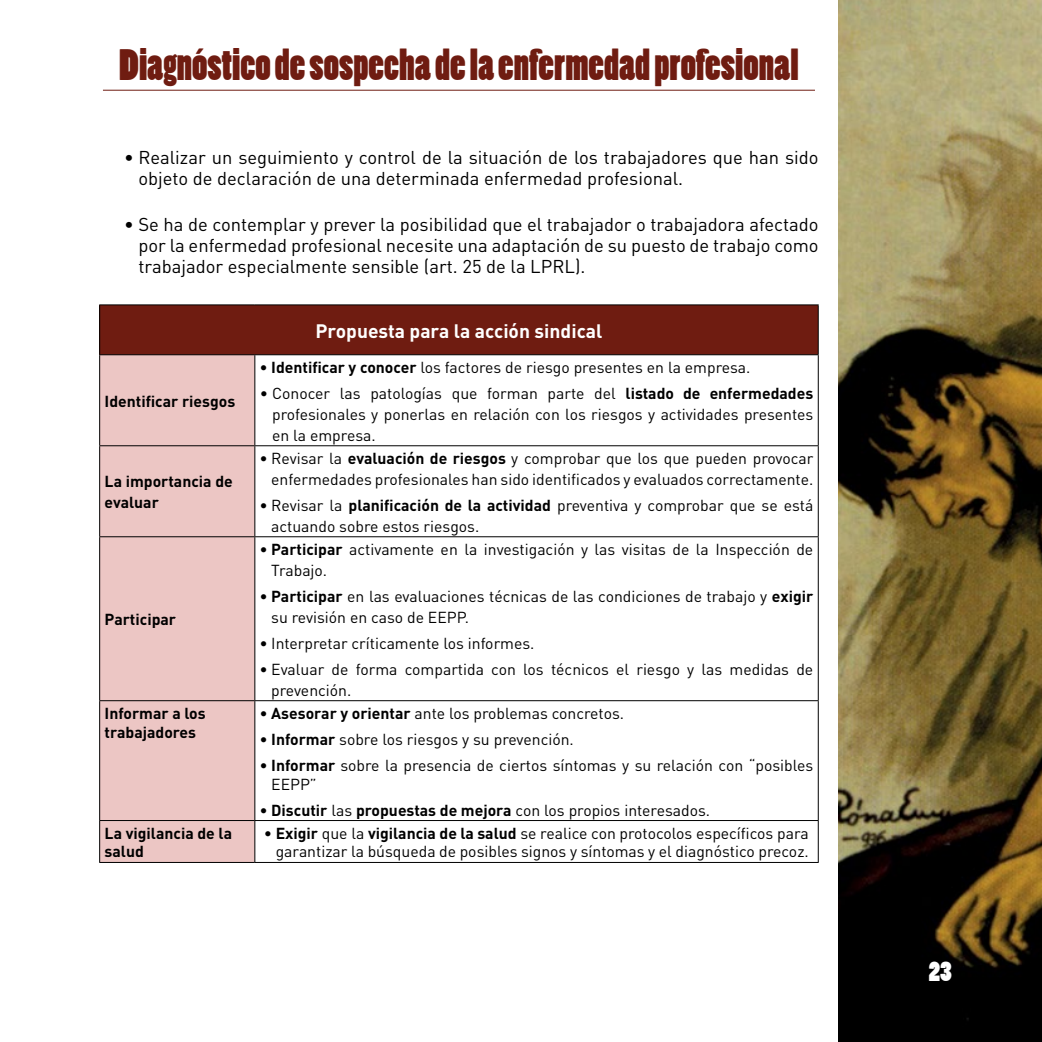
<style>
.page{position:relative;width:1042px;height:1042px;background:#fff}
.page>*{position:absolute;margin:0;border:0;box-sizing:border-box;transform-origin:0 0}
.t1{font:41.12px "Poplar Std";color:#6f1c11}
.t2{font:26.25px "Poplar Std";color:#fff}
.t3{font:700 19.25px "DIN";color:#fff}
.t4{font:18.38px/21px "DIN";color:#000}
.t5{font:15.75px/21px "DIN";color:#000}
.t6{font:700 15.75px/18.9px "DIN";color:#000}
.s1{font-weight:700}
</style>
<div class="page">
<img style="left:838px;top:0;width:204px;height:1042px">
<hr style="left:103px;top:90px;width:712px;height:1px;background:#6f1c11">
<div style="left:100px;top:305px;width:718px;height:50px;background:#6f1c11"></div>
<div style="left:100px;top:355px;width:154px;height:507px;background:#ecc6c4"></div>
<svg style="left:255px;top:355px;width:563px;height:507px"></svg>
<hr style="left:99px;top:304px;width:156px;height:1px;background:#000">
<hr style="left:99px;top:305px;width:1px;height:49px;background:#000">
<hr style="left:255px;top:304px;width:564px;height:1px;background:#000">
<hr style="left:818px;top:305px;width:1px;height:49px;background:#000">
<hr style="left:99px;top:354px;width:156px;height:1px;background:#000">
<hr style="left:99px;top:355px;width:1px;height:90px;background:#000">
<hr style="left:255px;top:354px;width:564px;height:1px;background:#000">
<hr style="left:254px;top:355px;width:1px;height:90px;background:#000">
<hr style="left:818px;top:355px;width:1px;height:90px;background:#000">
<hr style="left:99px;top:445px;width:156px;height:1px;background:#000">
<hr style="left:99px;top:446px;width:1px;height:90px;background:#000">
<hr style="left:255px;top:445px;width:564px;height:1px;background:#000">
<hr style="left:254px;top:446px;width:1px;height:90px;background:#000">
<hr style="left:818px;top:446px;width:1px;height:90px;background:#000">
<hr style="left:99px;top:536px;width:156px;height:1px;background:#000">
<hr style="left:99px;top:537px;width:1px;height:163px;background:#000">
<hr style="left:255px;top:536px;width:564px;height:1px;background:#000">
<hr style="left:254px;top:537px;width:1px;height:163px;background:#000">
<hr style="left:818px;top:537px;width:1px;height:163px;background:#000">
<hr style="left:99px;top:700px;width:156px;height:1px;background:#000">
<hr style="left:99px;top:701px;width:1px;height:119px;background:#000">
<hr style="left:255px;top:700px;width:564px;height:1px;background:#000">
<hr style="left:254px;top:701px;width:1px;height:119px;background:#000">
<hr style="left:818px;top:701px;width:1px;height:119px;background:#000">
<hr style="left:99px;top:820px;width:156px;height:1px;background:#000">
<hr style="left:99px;top:821px;width:1px;height:41px;background:#000">
<hr style="left:255px;top:820px;width:564px;height:1px;background:#000">
<hr style="left:254px;top:821px;width:1px;height:41px;background:#000">
<hr style="left:818px;top:821px;width:1px;height:41px;background:#000">
<hr style="left:99px;top:862px;width:156px;height:1px;background:#000">
<hr style="left:255px;top:862px;width:564px;height:1px;background:#000">
<h1 class="t1" style="left:119px;top:42px;width:681px">Diagnóstico de sospecha de la enfermedad profesional</h1>
<p class="t4" style="left:138px;top:146px;width:682px;text-indent:-14px">• Realizar un seguimiento y control de la situación de los trabajadores que han sido objeto de declaración de una determinada enfermedad profesional.</p>
<p class="t4" style="left:138px;top:213px;width:682px;text-align:justify;text-indent:-14px">• Se ha de contemplar y prever la posibilidad que el trabajador o trabajadora afectado por la enfermedad profesional necesite una adaptación de su puesto de trabajo como trabajador especialmente sensible (art. 25 de la LPRL).</p>
<p class="t6" style="left:105px;top:391px;width:132px">Identificar riesgos</p>
<p class="t6" style="left:105px;top:470px;width:130px;line-height:21px">La importancia de evaluar</p>
<p class="t6" style="left:105px;top:609px;width:73px">Participar</p>
<p class="t3" style="left:315px;top:318px;width:288px">Propuesta para la acción sindical</p>
<p class="t5" style="left:260px;top:356px;width:492px"><span class="s1">• Identificar y conocer</span> los factores de riesgo presentes en la empresa.</p>
<p class="t5" style="left:272px;top:382px;width:543px;text-align:justify;text-indent:-12px">• Conocer las patologías que forman parte del <span class="s1">listado de enfermedades </span>profesionales y ponerlas en relación con los riesgos y actividades presentes en la empresa.</p>
<p class="t5" style="left:260px;top:447px;width:555px;text-align:right"><span class="s1">•</span> Revisar la <span class="s1">evaluación de riesgos</span> y comprobar que los que pueden provocar enfermedades profesionales han sido identificados y evaluados correctamente.</p>
<p class="t5" style="left:271px;top:494px;width:543px;text-indent:-11px"><span class="s1">•</span> Revisar la <span class="s1">planificación de la actividad</span> preventiva y comprobar que se está actuando sobre estos riesgos.</p>
<p class="t5" style="left:271px;top:538px;width:543px;text-indent:-11px"><span class="s1">• Participar</span> activamente en la investigación y las visitas de la Inspección de<br>Trabajo.</p>
<p class="t5" style="left:271px;top:585px;width:543px;text-indent:-11px"><span class="s1">• Participar</span> en las evaluaciones técnicas de las condiciones de trabajo y <span class="s1">exigir </span>su revisión en caso de EEPP.</p>
<p class="t5" style="left:260px;top:632px;width:276px"><span class="s1">•</span> Interpretar críticamente los informes.</p>
<p class="t5" style="left:271px;top:658px;width:543px;text-indent:-11px"><span class="s1">•</span> Evaluar de forma compartida con los técnicos el riesgo y las medidas de prevención.</p>
<p class="t6" style="left:105px;top:703px;width:103px">Informar a los trabajadores</p>
<p class="t5" style="left:260px;top:702px;width:366px"><span class="s1">• Asesorar y orientar</span> ante los problemas concretos.</p>
<p class="t5" style="left:260px;top:728px;width:315px"><span class="s1">• Informar</span> sobre los riesgos y su prevención.</p>
<p class="t5" style="left:271px;top:755px;width:543px;line-height:18.9px;text-indent:-11px"><span class="s1">• Informar</span> sobre la presencia de ciertos síntomas y su relación con “posibles<br>EEPP”</p>
<p class="t5" style="left:260px;top:799px;width:452px"><span class="s1">• Discutir</span> las <span class="s1">propuestas de mejora</span> con los propios interesados.</p>
<p class="t6" style="left:105px;top:822px;width:129px">La vigilancia de la salud</p>
<p class="t5" style="left:264px;top:823px;width:546px;line-height:18.9px;text-align:right"><span class="s1">• Exigir</span> que la <span class="s1">vigilancia de la salud</span> se realice con protocolos específicos para garantizar la búsqueda de posibles signos y síntomas y el diagnóstico precoz.</p>
<h2 class="t2" style="left:929px;top:956px;width:25px">23</h2>
</div>
